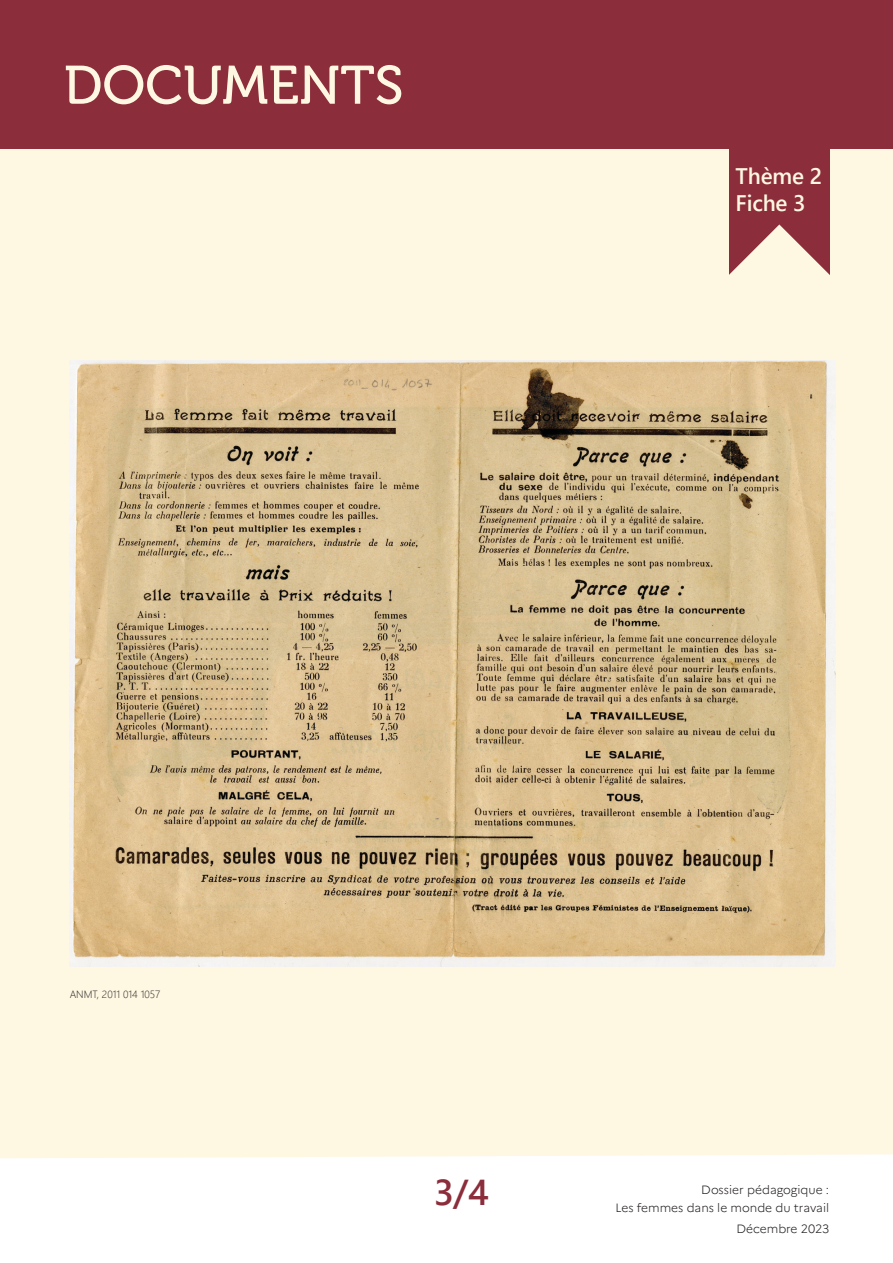
<style>
.page{position:relative;width:893px;height:1263px;background:#fff}
.page>*{position:absolute;margin:0;border:0;box-sizing:border-box;transform-origin:0 0}
.t1{font:54px "Museo 500";color:#fef7e2}
.t2{font:700 45px "Yu Gothic UI";letter-spacing:-.01em;color:#fff}
.t3{font:700 36px "Yu Gothic UI";color:#8c2d3b}
.t4{font:700 22.5px/27px "Yu Gothic UI";letter-spacing:-.01em;color:#fef7e2}
.t5{font:300 12px/18px "Marianne";color:#231f20;text-align:right}
.t6{font:300 10.5px "Yu Gothic UI";color:#231f20}
</style>
<div class="page">
<div style="left:0;top:149px;width:893px;height:1009px;background:#fef7e2"></div>
<div style="left:0;top:0;width:893px;height:149px;background:#8c2d3b"></div>
<div style="left:729px;top:147px;width:100px;height:129px;background:#8c2d3b"></div>
<svg style="left:723px;top:224px;width:112px;height:112px"></svg>
<img style="left:70px;top:360px;width:765px;height:606px">
<h1 class="t1" style="left:64px;top:56px;width:341px">DOCUMENTS</h1>
<h2 class="t2" style="left:64px;top:75px;width:310px">Fiche questions</h2>
<h3 class="t4" style="left:736px;top:162px;width:88px">Thème 2<br>Fiche 3</h3>
<p class="t6" style="left:70px;top:984px;width:92px">ANMT, 2011 014 1057</p>
<h3 class="t3" style="left:434px;top:1171px;width:56px">3/4</h3>
<p class="t5" style="left:615px;top:1179px;width:215px">Dossier pédagogique :<br>Les femmes dans le monde du travail</p>
<p class="t5" style="left:736px;top:1219px;width:94px">Décembre 2023</p>
</div>
